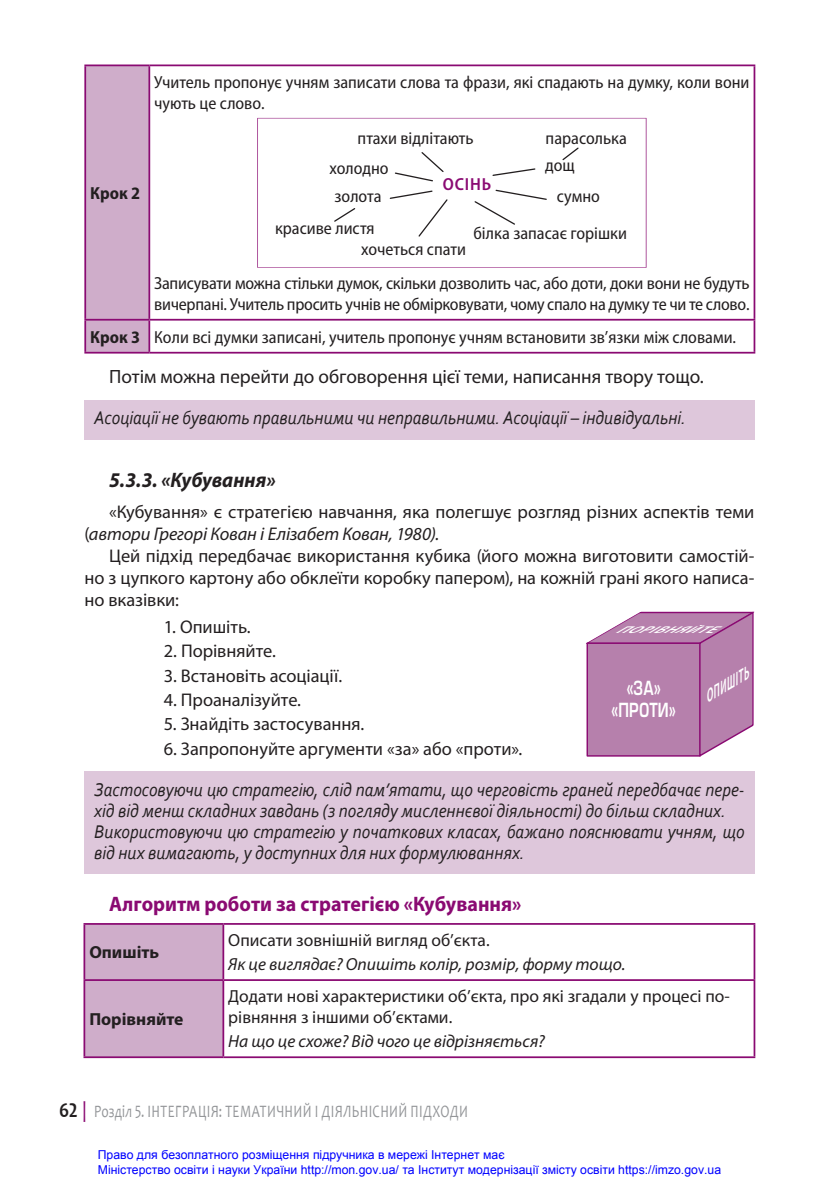
<style>
.page{position:relative;width:819px;height:1191px;background:#fff}
.page>*{position:absolute;margin:0;border:0;box-sizing:border-box;transform-origin:0 0}
.t1{font:700 21px "Myriad Pro";color:#8a0a72;scale:.95 1}
.t2{font:italic 700 21px "Myriad Pro";letter-spacing:-.005em;color:#231f20;scale:.95 1}
.t3{font:italic 19.25px/21px "Corbel";color:#231f20;scale:.9 1}
.t4{font:19.25px "Myriad Pro";letter-spacing:-.005em;color:#231f20}
.t5{font:19.07px/21.5px "Europe Demi";color:#fff;text-align:center;scale:.73 1}
.t6{font:18.38px/21.9px "Myriad Pro";color:#231f20}
.t7{font:semi-condensed 17.5px/21px "Myriad Pro";color:#231f20}
.t8{font:17.5px/21px "Myriad Pro";color:#231f20}
.t9{font:italic 17.5px "Myriad Pro";color:#231f20}
.t10{font:17.5px "Candara";letter-spacing:.025em;color:#939598;scale:.75 1}
.t11{font:700 17.5px "Myriad Pro";color:#231f20}
.t12{font:700 semi-condensed 17.5px "Myriad Pro";color:#231f20}
.t13{font:600 semi-condensed 17.5px "Myriad Pro";letter-spacing:.05em;color:#8a0a72}
.t14{font:italic 600 semi-condensed 17.32px "Myriad Pro";color:#fff;scale:.67 1}
.t15{font:12.25px/14.7px "Arial";color:#00f}
.t16{font:italic 600 semi-condensed 9.8px "Myriad Pro";color:#fff;scale:1.74 1}
.s1{font-weight:700}
.s2{font-style:italic}
.s3{font-weight:700;font-size:21px;color:#231f20}
.s4{font-size:21px;color:#8a0a72}
</style>
<div class="page">
<div style="left:84px;top:400px;width:670px;height:39px;background:#dec7db"></div>
<div style="left:84px;top:771px;width:670px;height:60px;background:#dec7db"></div>
<div style="left:84px;top:813px;width:670px;height:60px;background:#dec7db"></div>
<div style="left:86px;top:66px;width:62px;height:286px;background:#cfadca"></div>
<hr style="left:84px;top:66px;width:2px;height:253px;background:#8a0a72">
<hr style="left:84px;top:64px;width:65px;height:2px;background:#8a0a72">
<hr style="left:148px;top:66px;width:2px;height:253px;background:#8a0a72">
<hr style="left:149px;top:64px;width:606px;height:2px;background:#8a0a72">
<hr style="left:753px;top:66px;width:2px;height:253px;background:#8a0a72">
<hr style="left:84px;top:320px;width:2px;height:32px;background:#8a0a72">
<hr style="left:84px;top:319px;width:65px;height:1px;background:#8a0a72">
<hr style="left:84px;top:352px;width:65px;height:1px;background:#8a0a72">
<hr style="left:148px;top:320px;width:2px;height:32px;background:#8a0a72">
<hr style="left:149px;top:319px;width:606px;height:1px;background:#8a0a72">
<hr style="left:753px;top:320px;width:2px;height:32px;background:#8a0a72">
<hr style="left:149px;top:352px;width:606px;height:1px;background:#8a0a72">
<svg style="left:257px;top:118px;width:389px;height:150px"></svg>
<svg style="left:394px;top:151px;width:51px;height:31px"></svg>
<svg style="left:389px;top:190px;width:59px;height:48px"></svg>
<svg style="left:333px;top:207px;width:23px;height:16px"></svg>
<svg style="left:561px;top:146px;width:18px;height:15px"></svg>
<svg style="left:491px;top:167px;width:45px;height:10px"></svg>
<svg style="left:473px;top:189px;width:74px;height:37px"></svg>
<div style="left:85px;top:924px;width:137px;height:132px;background:#cfadca"></div>
<hr style="left:83px;top:924px;width:2px;height:55px;background:#8a0a72">
<hr style="left:83px;top:923px;width:140px;height:1px;background:#8a0a72">
<hr style="left:222px;top:924px;width:2px;height:55px;background:#8a0a72">
<hr style="left:223px;top:923px;width:532px;height:1px;background:#8a0a72">
<hr style="left:753px;top:924px;width:2px;height:55px;background:#8a0a72">
<hr style="left:83px;top:981px;width:2px;height:75px;background:#8a0a72">
<hr style="left:83px;top:979px;width:140px;height:2px;background:#8a0a72">
<hr style="left:222px;top:981px;width:2px;height:75px;background:#8a0a72">
<hr style="left:223px;top:979px;width:532px;height:2px;background:#8a0a72">
<hr style="left:753px;top:981px;width:2px;height:75px;background:#8a0a72">
<hr style="left:83px;top:1056px;width:140px;height:2px;background:#8a0a72">
<hr style="left:223px;top:1056px;width:532px;height:2px;background:#8a0a72">
<svg style="left:586px;top:611px;width:169px;height:146px;background:#ba85b0"></svg>
<p class="t7" style="left:154px;top:72px;width:596px">Учитель пропонує учням записати слова та фрази, які спадають на думку, коли вони чують це слово.</p>
<p class="t12" style="left:90px;top:183px;width:51px">Крок 2</p>
<p class="t7" style="left:357px;top:128px;width:117px">птахи відлітають</p>
<p class="t7" style="left:545px;top:128px;width:83px">парасолька</p>
<p class="t7" style="left:329px;top:155px;width:61px;line-height:27.8px">холодно золота</p>
<p class="t7" style="left:557px;top:149px;width:45px;line-height:31.5px;text-indent:-12px">дощ сумно</p>
<p class="t13" style="left:443px;top:175px;width:50px">ОСІНЬ</p>
<p class="t7" style="left:275px;top:218px;width:101px">красиве листя</p>
<p class="t7" style="left:473px;top:223px;width:155px">білка запасає горішки</p>
<p class="t7" style="left:361px;top:239px;width:106px">хочеться спати</p>
<p class="t7" style="left:154px;top:273px;width:596px">Записувати можна стільки думок, скільки дозволить час, або доти, доки вони не будуть вичерпані. Учитель просить учнів не обмірковувати, чому спало на думку те чи те слово.</p>
<p class="t7" style="left:90px;top:327px;width:647px"><span class="s1">Крок 3</span> Коли всі думки записані, учитель пропонує учням встановити зв’язки між словами.</p>
<p class="t4" style="left:109px;top:365px;width:596px">Потім можна перейти до обговорення цієї теми, написання твору тощо.</p>
<p class="t3" style="left:94px;top:407px;width:658px">Асоціації не бувають правильними чи неправильними. Асоціації – індивідуальні.</p>
<p class="t2" style="left:109px;top:466px;width:176px">5.3.3. «Кубування»</p>
<p class="t6" style="left:84px;top:501px;width:671px;text-indent:25px">«Кубування» є стратегією навчання, яка полегшує розгляд різних аспектів теми (<span class="s2">автори Грегорі Кован і Елізабет Кован, 1980).</span></p>
<p class="t6" style="left:84px;top:545px;width:671px;text-align:justify;text-indent:25px">Цей підхід передбачає використання кубика (його можна виготовити самостій&shy;но з цупкого картону або обклеїти коробку папером), на кожній грані якого написа&shy;но вказівки:</p>
<p class="t6" style="left:164px;top:615px;width:88px">1. Опишіть.</p>
<p class="t6" style="left:164px;top:640px;width:114px">2. Порівняйте.</p>
<p class="t6" style="left:164px;top:664px;width:180px">3. Встановіть асоціації.</p>
<p class="t6" style="left:164px;top:688px;width:139px">4. Проаналізуйте.</p>
<p class="t6" style="left:164px;top:713px;width:202px">5. Знайдіть застосування.</p>
<p class="t6" style="left:164px;top:737px;width:360px">6. Запропонуйте аргументи «за» або «проти».</p>
<p class="t3" style="left:94px;top:778px;width:724px">Застосовуючи цю стратегію, слід пам’ятати, що черговість граней передбачає пере&shy;хід від менш складних завдань (з погляду мисленнєвої діяльності) до більш складних.<br>Використовуючи цю стратегію у початкових класах, бажано пояснювати учням, що від них вимагають, у доступних для них формулюваннях.</p>
<p class="t1" style="left:109px;top:890px;width:435px">Алгоритм роботи за стратегією «Кубування»</p>
<p class="t11" style="left:89px;top:940px;width:71px">Опишіть</p>
<p class="t16" style="left:614px;top:624px;width:69px">ПОРІВНЯЙТЕ</p>
<p class="t14" style="left:699px;top:689px;width:75px;rotate:-30deg">ОПИШІТЬ</p>
<p class="t5" style="left:611px;top:677px;width:90px">«ЗА» «ПРОТИ»</p>
<p class="t8" style="left:228px;top:929px;width:263px">Описати зовнішній вигляд об’єкта.</p>
<p class="t9" style="left:228px;top:953px;width:398px">Як це виглядає? Опишіть колір, розмір, форму тощо.</p>
<p class="t11" style="left:89px;top:1007px;width:96px">Порівняйте</p>
<p class="t8" style="left:228px;top:985px;width:503px">Додати нові характеристики об’єкта, про які згадали у процесі по&shy;рівняння з іншими об’єктами.</p>
<p class="t9" style="left:228px;top:1030px;width:318px">На що це схоже? Від чого це відрізняється?</p>
<p class="t10" style="left:59px;top:1100px;width:546px"><span class="s3">62</span> <span class="s4">|</span> Розділ 5. ІНТЕГРАЦІЯ: ТЕМАТИЧНИЙ І ДІЯЛЬНІСНИЙ ПІДХОДИ</p>
<p class="t15" style="left:98px;top:1147px;width:624px">Право для безоплатного розміщення підручника в мережі Інтернет має<br>Міністерство освіти і науки України http://mon.gov.ua/ та Інститут модернізації змісту освіти https://imzo.gov.ua</p>
</div>
